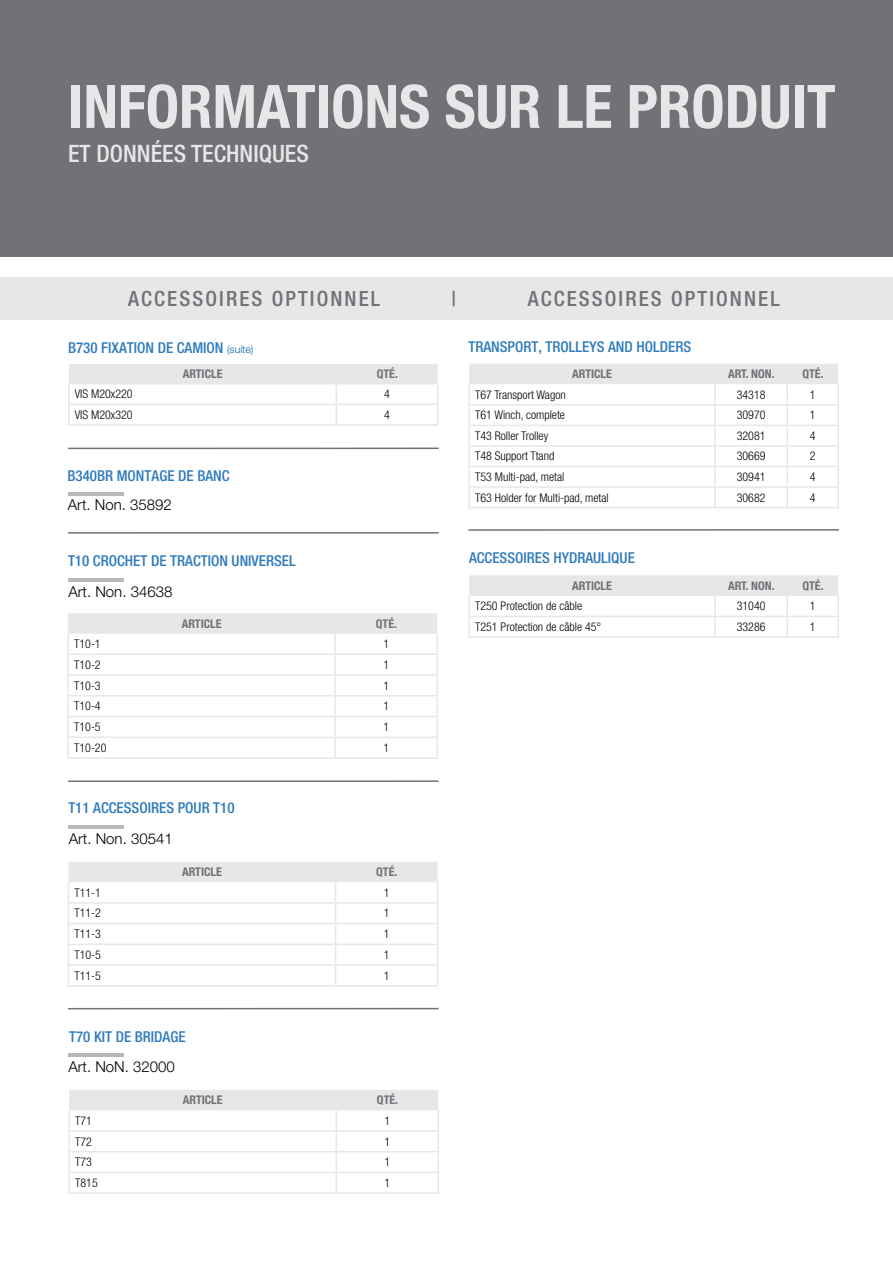
<style>
.page{position:relative;width:893px;height:1263px;background:#fff}
.page>*{position:absolute;margin:0;border:0;box-sizing:border-box;transform-origin:0 0}
.t1{font:700 condensed 60px "Helvetica Neue LT Pro";color:#e6e7e8}
.t2{font:500 condensed 24px "Helvetica Neue LT Pro";color:#e6e7e8}
.t3{font:500 condensed 21px "Helvetica Neue LT Pro";letter-spacing:.1em;color:#717275}
.t4{font:500 condensed 15px "Helvetica Neue LT Pro";color:#2e7bbd}
.t5{font:300 15px "Helvetica Neue LT Pro";color:#000}
.t6{font:300 condensed 12px "Helvetica Neue LT Pro";color:#000}
.t7{font:700 condensed 12px "Helvetica Neue LT Pro";color:#717275}
.s1{font-weight:300;font-stretch:normal;font-size:10.5px;color:#0067b1}
</style>
<div class="page">
<div style="left:0;top:0;width:893px;height:256px;background:#717275"></div>
<div style="left:0;top:277px;width:893px;height:43px;background:#e6e7e8"></div>
<hr style="left:69px;top:825px;width:55px;height:3px;background:#b8b8b8">
<svg style="left:68px;top:862px;width:370px;height:123px"></svg>
<hr style="left:68px;top:985px;width:268px;height:1px;background:#e6e7e8">
<hr style="left:336px;top:985px;width:102px;height:1px;background:#e6e7e8">
<hr style="left:68px;top:532px;width:371px;height:2px;background:#717275">
<hr style="left:68px;top:780px;width:371px;height:2px;background:#717275">
<hr style="left:68px;top:1008px;width:371px;height:1px;background:#717275">
<hr style="left:68px;top:448px;width:371px;height:1px;background:#717275">
<hr style="left:468px;top:529px;width:371px;height:2px;background:#717275">
<hr style="left:68px;top:493px;width:55px;height:3px;background:#b8b8b8">
<svg style="left:68px;top:364px;width:371px;height:60px"></svg>
<hr style="left:68px;top:424px;width:268px;height:2px;background:#e6e7e8">
<hr style="left:336px;top:424px;width:103px;height:2px;background:#e6e7e8">
<hr style="left:68px;top:578px;width:56px;height:3px;background:#b8b8b8">
<svg style="left:67px;top:613px;width:371px;height:82px"></svg>
<hr style="left:67px;top:695px;width:268px;height:1px;background:#e6e7e8">
<hr style="left:67px;top:696px;width:2px;height:20px;background:#e6e7e8">
<hr style="left:335px;top:695px;width:103px;height:1px;background:#e6e7e8">
<hr style="left:334px;top:696px;width:2px;height:20px;background:#e6e7e8">
<hr style="left:436px;top:696px;width:2px;height:20px;background:#e6e7e8">
<hr style="left:67px;top:716px;width:268px;height:1px;background:#e6e7e8">
<hr style="left:335px;top:716px;width:103px;height:1px;background:#e6e7e8">
<hr style="left:67px;top:736px;width:268px;height:2px;background:#e6e7e8">
<svg style="left:67px;top:717px;width:2px;height:40px"></svg>
<hr style="left:335px;top:736px;width:103px;height:2px;background:#e6e7e8">
<svg style="left:334px;top:717px;width:2px;height:40px"></svg>
<svg style="left:436px;top:717px;width:2px;height:40px"></svg>
<hr style="left:67px;top:757px;width:268px;height:2px;background:#e6e7e8">
<hr style="left:335px;top:757px;width:103px;height:2px;background:#e6e7e8">
<hr style="left:68px;top:1054px;width:56px;height:3px;background:#b8b8b8">
<svg style="left:68px;top:1090px;width:371px;height:102px"></svg>
<hr style="left:68px;top:1192px;width:268px;height:2px;background:#e6e7e8">
<hr style="left:336px;top:1192px;width:103px;height:2px;background:#e6e7e8">
<svg style="left:468px;top:575px;width:371px;height:61px"></svg>
<hr style="left:468px;top:636px;width:247px;height:2px;background:#e6e7e8">
<hr style="left:715px;top:636px;width:72px;height:2px;background:#e6e7e8">
<hr style="left:787px;top:636px;width:52px;height:2px;background:#e6e7e8">
<svg style="left:468px;top:364px;width:371px;height:143px"></svg>
<hr style="left:468px;top:507px;width:247px;height:1px;background:#e6e7e8">
<hr style="left:715px;top:507px;width:72px;height:1px;background:#e6e7e8">
<hr style="left:787px;top:507px;width:52px;height:1px;background:#e6e7e8">
<p class="t1" style="left:68px;top:70px;width:769px">INFORMATIONS SUR LE PRODUIT</p>
<p class="t2" style="left:68px;top:139px;width:242px">ET DONNÉES TECHNIQUES</p>
<p class="t3" style="left:128px;top:286px;width:254px">ACCESSOIRES OPTIONNEL</p>
<p class="t3" style="left:452px;top:286px;width:6px">|</p>
<p class="t3" style="left:528px;top:286px;width:254px">ACCESSOIRES OPTIONNEL</p>
<p class="t4" style="left:68px;top:339px;width:187px">B730 FIXATION DE CAMION <span class="s1">(suite)</span></p>
<p class="t7" style="left:183px;top:367px;width:41px">ARTICLE</p>
<p class="t7" style="left:377px;top:367px;width:23px">QTÉ.</p>
<p class="t6" style="left:75px;top:387px;width:59px">VIS M20x220</p>
<p class="t6" style="left:384px;top:387px;width:7px">4</p>
<p class="t6" style="left:75px;top:408px;width:59px">VIS M20x320</p>
<p class="t6" style="left:384px;top:408px;width:7px">4</p>
<p class="t4" style="left:67px;top:467px;width:164px">B340BR MONTAGE DE BANC</p>
<p class="t5" style="left:68px;top:496px;width:105px">Art. Non. 35892</p>
<p class="t4" style="left:68px;top:552px;width:229px">T10 CROCHET DE TRACTION UNIVERSEL</p>
<p class="t5" style="left:68px;top:582px;width:105px">Art. Non. 34638</p>
<p class="t7" style="left:182px;top:616px;width:41px">ARTICLE</p>
<p class="t7" style="left:376px;top:616px;width:23px">QTÉ.</p>
<p class="t6" style="left:74px;top:637px;width:28px">T10-1</p>
<p class="t6" style="left:383px;top:637px;width:7px">1</p>
<p class="t6" style="left:74px;top:658px;width:28px">T10-2</p>
<p class="t6" style="left:383px;top:658px;width:7px">1</p>
<p class="t6" style="left:74px;top:678px;width:28px">T10-3</p>
<p class="t6" style="left:383px;top:678px;width:7px">1</p>
<p class="t6" style="left:74px;top:699px;width:28px">T10-4</p>
<p class="t6" style="left:383px;top:699px;width:7px">1</p>
<p class="t6" style="left:74px;top:720px;width:28px">T10-5</p>
<p class="t6" style="left:383px;top:720px;width:7px">1</p>
<p class="t6" style="left:74px;top:741px;width:34px">T10-20</p>
<p class="t6" style="left:383px;top:741px;width:7px">1</p>
<p class="t4" style="left:68px;top:799px;width:168px">T11 ACCESSOIRES POUR T10</p>
<p class="t5" style="left:69px;top:830px;width:105px">Art. Non. 30541</p>
<p class="t7" style="left:182px;top:865px;width:41px">ARTICLE</p>
<p class="t7" style="left:376px;top:865px;width:23px">QTÉ.</p>
<p class="t6" style="left:74px;top:886px;width:28px">T11-1</p>
<p class="t6" style="left:384px;top:886px;width:7px">1</p>
<p class="t6" style="left:74px;top:906px;width:28px">T11-2</p>
<p class="t6" style="left:384px;top:906px;width:7px">1</p>
<p class="t6" style="left:74px;top:927px;width:28px">T11-3</p>
<p class="t6" style="left:384px;top:927px;width:7px">1</p>
<p class="t6" style="left:74px;top:948px;width:28px">T10-5</p>
<p class="t6" style="left:384px;top:948px;width:7px">1</p>
<p class="t6" style="left:74px;top:968px;width:28px">T11-5</p>
<p class="t6" style="left:384px;top:968px;width:7px">1</p>
<p class="t4" style="left:69px;top:1027px;width:118px">T70 KIT DE BRIDAGE</p>
<p class="t5" style="left:68px;top:1058px;width:108px">Art. NoN. 32000</p>
<p class="t7" style="left:183px;top:1093px;width:41px">ARTICLE</p>
<p class="t7" style="left:377px;top:1093px;width:23px">QTÉ.</p>
<p class="t6" style="left:75px;top:1114px;width:18px">T71</p>
<p class="t6" style="left:384px;top:1114px;width:7px">1</p>
<p class="t6" style="left:75px;top:1134px;width:18px">T72</p>
<p class="t6" style="left:384px;top:1134px;width:7px">1</p>
<p class="t6" style="left:75px;top:1155px;width:18px">T73</p>
<p class="t6" style="left:384px;top:1155px;width:7px">1</p>
<p class="t6" style="left:75px;top:1176px;width:24px">T815</p>
<p class="t6" style="left:384px;top:1176px;width:7px">1</p>
<p class="t4" style="left:468px;top:337px;width:224px">TRANSPORT, TROLLEYS AND HOLDERS</p>
<p class="t7" style="left:572px;top:367px;width:41px">ARTICLE</p>
<p class="t7" style="left:728px;top:367px;width:48px">ART. NON.</p>
<p class="t7" style="left:802px;top:367px;width:23px">QTÉ.</p>
<p class="t6" style="left:475px;top:388px;width:92px">T67 Transport Wagon</p>
<p class="t6" style="left:737px;top:388px;width:30px">34318</p>
<p class="t6" style="left:810px;top:388px;width:7px">1</p>
<p class="t6" style="left:475px;top:408px;width:91px">T61 Winch, complete</p>
<p class="t6" style="left:737px;top:408px;width:30px">30970</p>
<p class="t6" style="left:810px;top:408px;width:7px">1</p>
<p class="t6" style="left:475px;top:429px;width:75px">T43 Roller Trolley</p>
<p class="t6" style="left:737px;top:429px;width:30px">32081</p>
<p class="t6" style="left:810px;top:429px;width:7px">4</p>
<p class="t6" style="left:475px;top:449px;width:81px">T48 Support Ttand</p>
<p class="t6" style="left:737px;top:449px;width:30px">30669</p>
<p class="t6" style="left:810px;top:449px;width:7px">2</p>
<p class="t6" style="left:475px;top:470px;width:91px">T53 Multi-pad, metal</p>
<p class="t6" style="left:737px;top:470px;width:30px">30941</p>
<p class="t6" style="left:810px;top:470px;width:7px">4</p>
<p class="t6" style="left:475px;top:490px;width:135px">T63 Holder for Multi-pad, metal</p>
<p class="t6" style="left:737px;top:490px;width:30px">30682</p>
<p class="t6" style="left:810px;top:490px;width:7px">4</p>
<p class="t4" style="left:469px;top:549px;width:167px">ACCESSOIRES HYDRAULIQUE</p>
<p class="t7" style="left:572px;top:578px;width:41px">ARTICLE</p>
<p class="t7" style="left:728px;top:578px;width:48px">ART. NON.</p>
<p class="t7" style="left:802px;top:578px;width:23px">QTÉ.</p>
<p class="t6" style="left:475px;top:599px;width:109px">T250 Protection de câble</p>
<p class="t6" style="left:737px;top:599px;width:30px">31040</p>
<p class="t6" style="left:810px;top:599px;width:7px">1</p>
<p class="t6" style="left:475px;top:620px;width:128px">T251 Protection de câble 45°</p>
<p class="t6" style="left:737px;top:620px;width:30px">33286</p>
<p class="t6" style="left:810px;top:620px;width:7px">1</p>
</div>
